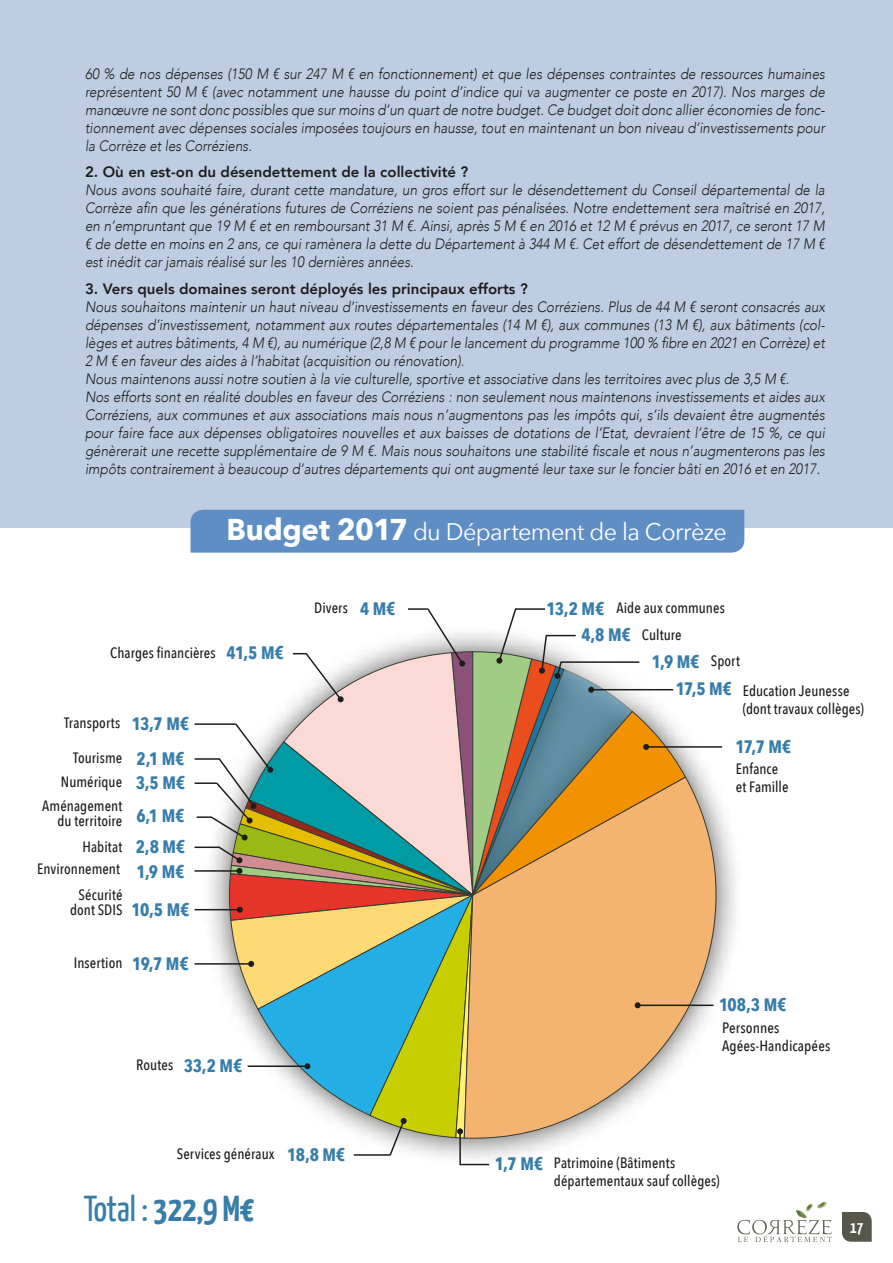
<style>
.page{position:relative;width:893px;height:1263px;background:#fff}
.page>*{position:absolute;margin:0;border:0;box-sizing:border-box;transform-origin:0 0}
.t1{font:700 36px "Yanone Kaffeesatz";color:#387daa}
.t2{font:24px "Avenir Next";letter-spacing:-.025em;color:#fff}
.t3{font:700 18px "Avenir Next Condensed";letter-spacing:-.05em;color:#387daa}
.t4{font:700 16.5px "Yanone Kaffeesatz";color:#fff}
.t5{font:italic 300 15px/18px "Avenir";color:#1d1d1b;text-align:justify;scale:.9 1}
.t6{font:500 15px/18px "Avenir Next Condensed";letter-spacing:.005em;color:#1d1d1b}
.t7{font:800 15px "Avenir";color:#1d1d1b}
.s1{font-weight:700;font-size:30px}
.s2{font-weight:700;font-size:18px;color:#387daa}
.s3{font-weight:400}
.s4{font-weight:500;font-size:15px;color:#1d1d1b}
</style>
<div class="page">
<div style="left:0;top:0;width:893px;height:528px;background:#bfcde2"></div>
<svg style="left:842px;top:1212px;width:30px;height:30px"></svg>
<svg style="left:737px;top:1202px;width:95px;height:40px"></svg>
<div style="left:191px;top:510px;width:553px;height:43px;background:#5f8ec5"></div>
<div style="left:201px;top:623px;width:543px;height:543px;background:#1d1d1b;opacity:.75"></div>
<svg style="left:686px;top:776px;width:36px;height:364px"></svg>
<hr style="left:638px;top:1004px;width:76px;height:2px;background:#1d1d1b">
<svg style="left:460px;top:1164px;width:29px;height:1px"></svg>
<hr style="left:459px;top:1131px;width:2px;height:33px;background:#1d1d1b">
<hr style="left:646px;top:746px;width:76px;height:2px;background:#1d1d1b">
<svg style="left:195px;top:608px;width:491px;height:549px"></svg>
<p class="t5" style="left:85px;top:65px;width:824px">60 % de nos dépenses (150 M € sur 247 M € en fonctionnement) et que les dépenses contraintes de ressources humaines représentent 50 M € (avec notamment une hausse du point d’indice qui va augmenter ce poste en 2017). Nos marges de manœuvre ne sont donc possibles que sur moins d’un quart de notre budget. Ce budget doit donc allier économies de fonc&shy;tionnement avec dépenses sociales imposées toujours en hausse, tout en maintenant un bon niveau d’investissements pour la Corrèze et les Corréziens.</p>
<p class="t7" style="left:85px;top:160px;width:385px">2. Où en est-on du désendettement de la collectivité ?</p>
<p class="t5" style="left:85px;top:181px;width:824px">Nous avons souhaité faire, durant cette mandature, un gros effort sur le désendettement du Conseil départemental de la Corrèze afin que les générations futures de Corréziens ne soient pas pénalisées. Notre endettement sera maîtrisé en 2017, en n’empruntant que 19 M € et en remboursant 31 M €. Ainsi, après 5 M € en 2016 et 12 M € prévus en 2017, ce seront 17 M € de dette en moins en 2 ans, ce qui ramènera la dette du Département à 344 M €. Cet effort de désendettement de 17 M € est inédit car jamais réalisé sur les 10 dernières années.</p>
<p class="t7" style="left:85px;top:277px;width:444px">3. Vers quels domaines seront déployés les principaux efforts ?</p>
<p class="t5" style="left:85px;top:298px;width:824px;text-align:left">Nous souhaitons maintenir un haut niveau d’investissements en faveur des Corréziens. Plus de 44 M € seront consacrés aux dépenses d’investissement, notamment aux routes départementales (14 M €), aux communes (13 M €), aux bâtiments (col&shy;lèges et autres bâtiments, 4 M €), au numérique (2,8 M € pour le lancement du programme 100 % fibre en 2021 en Corrèze) et 2 M € en faveur des aides à l’habitat (acquisition ou rénovation).<br>Nous maintenons aussi notre soutien à la vie culturelle, sportive et associative dans les territoires avec plus de 3,5 M €.<br>Nos efforts sont en réalité doubles en faveur des Corréziens : non seulement nous maintenons investissements et aides aux Corréziens, aux communes et aux associations mais nous n’augmentons pas les impôts qui, s’ils devaient être augmentés pour faire face aux dépenses obligatoires nouvelles et aux baisses de dotations de l’Etat, devraient l’être de 15 %, ce qui génèrerait une recette supplémentaire de 9 M €. Mais nous souhaitons une stabilité fiscale et nous n’augmenterons pas les impôts contrairement à beaucoup d’autres départements qui ont augmenté leur taxe sur le foncier bâti en 2016 et en 2017.</p>
<h2 class="t2" style="left:226px;top:512px;width:502px"><span class="s1">Budget 2017</span> du Département de la Corrèze</h2>
<p class="t6" style="left:110px;top:644px;width:175px">Charges financières <span class="s2">41,5 M€</span></p>
<p class="t6" style="left:64px;top:714px;width:127px">Transports <span class="s2">13,7 M€</span></p>
<p class="t6" style="left:73px;top:749px;width:113px">Tourisme <span class="s2">2,1 M€</span></p>
<p class="t6" style="left:61px;top:773px;width:126px">Numérique <span class="s2">3,5 M€</span></p>
<p class="t6" style="left:58px;top:798px;width:128px;line-height:15px;text-indent:-15px">Aménagement<br>du territoire <sup>6,1</sup> <sup>M€</sup></p>
<p class="t6" style="left:83px;top:838px;width:104px">Habitat <span class="s2">2,8 M€</span></p>
<p class="t6" style="left:79px;top:856px;width:107px;line-height:25.5px;text-indent:-41px">Environnement <span class="s2">1,9 M€<br></span>Sécurité</p>
<p class="t6" style="left:70px;top:901px;width:121px">dont SDIS <span class="s2">10,5 M€</span></p>
<p class="t6" style="left:74px;top:954px;width:116px">Insertion <span class="s2">19,7 M€</span></p>
<p class="t6" style="left:314px;top:599px;width:83px">Divers <span class="s2">4 M€</span></p>
<p class="t6" style="left:136px;top:1056px;width:108px">Routes <span class="s2">33,2 M€</span></p>
<p class="t6" style="left:177px;top:1145px;width:170px">Services généraux <span class="s2">18,8 M€</span></p>
<h1 class="t1" style="left:84px;top:1186px;width:172px"><span class="s3">Total :</span> 322,9 M€</h1>
<p class="t6" style="left:547px;top:595px;width:180px;line-height:26.5px;text-align:center"><span class="s2">13,2 M€</span> Aide aux communes<br><span class="s2">4,8 M€</span> Culture</p>
<p class="t3" style="left:652px;top:650px;width:90px">1,9 M€ <span class="s4">Sport</span></p>
<p class="t3" style="left:676px;top:678px;width:58px">17,5 M€</p>
<p class="t6" style="left:743px;top:681px;width:123px">Education Jeunesse (dont travaux collèges)</p>
<p class="t3" style="left:736px;top:735px;width:57px">17,7 M€</p>
<p class="t6" style="left:736px;top:759px;width:54px">Enfance et Famille</p>
<p class="t3" style="left:719px;top:994px;width:69px">108,3 M€</p>
<p class="t6" style="left:722px;top:1018px;width:110px">Personnes<br>Agées-Handicapées</p>
<p class="t3" style="left:495px;top:1153px;width:50px">1,7 M€</p>
<p class="t6" style="left:554px;top:1153px;width:167px">Patrimoine (Bâtiments départementaux sauf collèges)</p>
<p class="t4" style="left:850px;top:1217px;width:15px">17</p>
</div>
